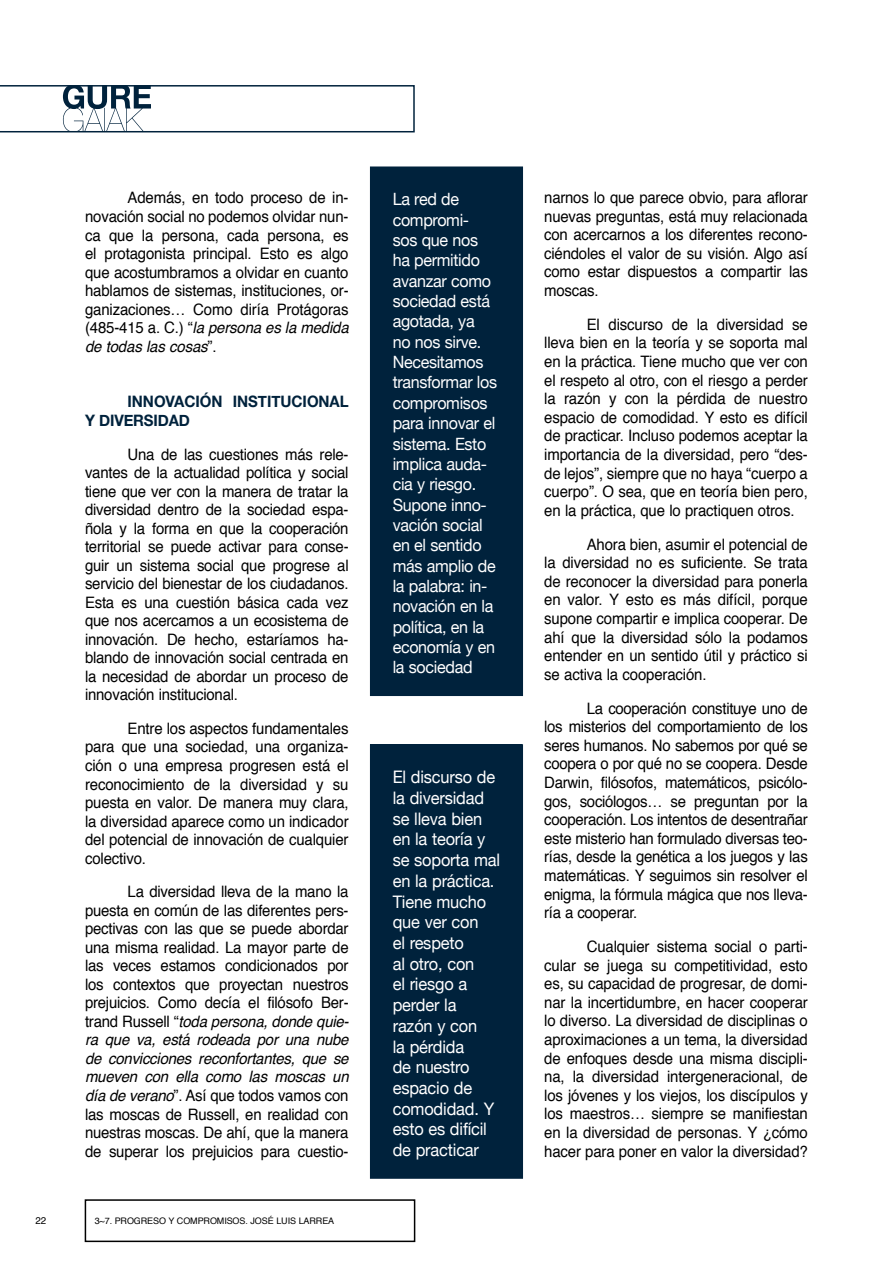
<style>
.page{position:relative;width:893px;height:1263px;background:#fff}
.page>*{position:absolute;margin:0;border:0;box-sizing:border-box;transform-origin:0 0}
.t1{font:17.25px/20.7px "Helvetica Neue";letter-spacing:-.01em;color:#fff;scale:.95 1}
.t2{font:16.95px/20.4px "Helvetica Neue";letter-spacing:-.02em;color:#fff;scale:.95 1}
.t3{font:15.75px/18.6px "Helvetica";letter-spacing:-.01em;color:#000;text-align:justify;scale:.95 1}
.t4{font:700 15.75px/18.5px "Helvetica Neue";letter-spacing:-.005em;color:#00223c;scale:.95 1}
.t5{font:9.75px "Helvetica";color:#000}
.t6{font:9px "Helvetica";letter-spacing:-.01em;color:#000}
.s1{font-style:italic}
</style>
<div class="page">
<svg style="left:0;top:85px;width:415px;height:47px"></svg>
<div style="left:85px;top:1199px;width:330px;height:43px;border:2px solid #000"></div>
<div style="left:371px;top:167px;width:151px;height:528px;background:#00223c"></div>
<div style="left:370px;top:166px;width:153px;height:530px;border:2px solid #00223c"></div>
<div style="left:371px;top:745px;width:151px;height:433px;background:#00223c"></div>
<div style="left:370px;top:744px;width:153px;height:435px;border:2px solid #00223c"></div>
<p class="t3" style="left:85px;top:189px;width:279px;text-indent:43px">Además, en todo proceso de in&shy;novación social no podemos olvidar nun&shy;ca que la persona, cada persona, es el protagonista principal. Esto es algo que acostumbramos a olvidar en cuanto hablamos de sistemas, instituciones, or&shy;ganizaciones… Como diría Protágoras (485-415 a. C.) “<span class="s1">la persona es la medida de todas las cosas</span>”.</p>
<p class="t4" style="left:85px;top:392px;width:274px;text-indent:43px">INNOVACIÓN INSTITUCIONAL<br>Y DIVERSIDAD</p>
<p class="t3" style="left:85px;top:445px;width:279px;text-indent:43px">U na de las cuestiones más rele&shy;vantes de la actualidad política y social tiene que ver con la manera de tratar la diversidad dentro de la sociedad espa&shy;ñola y la forma en que la cooperación territorial se puede activar para conse&shy;guir un sistema social que progrese al servicio del bienestar de los ciudadanos.<br>Esta es una cuestión básica cada vez que nos acercamos a un ecosistema de innovación. De hecho, estaríamos ha&shy;blando de innovación social centrada en la necesidad de abordar un proceso de innovación institucional.</p>
<p class="t3" style="left:85px;top:720px;width:279px;text-indent:43px">Entre los aspectos fundamentales para que una sociedad, una organiza&shy;ción o una empresa progresen está el reconocimiento de la diversidad y su puesta en valor. De manera muy clara, la diversidad aparece como un indicador del potencial de innovación de cualquier colectivo.</p>
<p class="t3" style="left:85px;top:883px;width:279px;text-indent:43px">La diversidad lleva de la mano la puesta en común de las diferentes pers&shy;pectivas con las que se puede abordar una misma realidad. La mayor parte de las veces estamos condicionados por los contextos que proyectan nuestros prejuicios. Como decía el filósofo Ber&shy;trand Russell “<span class="s1">toda persona, donde quie&shy;ra que va, está rodeada por una nube de convicciones reconfortantes, que se mueven con ella como las moscas un día de verano</span>”. Así que todos vamos con las moscas de Russell, en realidad con nuestras moscas. De ahí, que la manera de superar los prejuicios para cuestio-</p>
<p class="t5" style="left:36px;top:1213px;width:12px">22</p>
<p class="t6" style="left:95px;top:1214px;width:188px">3~7. Prog reso y compromisos. JOSÉ LUIS</p>
<p class="t6" style="left:299px;top:1214px;width:7px">LARR</p>
<p class="t6" style="left:322px;top:1214px;width:13px">EA</p>
<p class="t2" style="left:393px;top:189px;width:111px">La red de compromi&shy;sos que nos ha permitido avanzar como sociedad está agotada, ya<br>no nos sirve.<br>Necesitamos transformar los compromisos para innovar el sistema. Esto implica auda&shy;cia y riesgo.<br>Supone inno&shy;vación social en el sentido más amplio de la palabra: in&shy;novación en la política, en la economía y en la sociedad</p>
<p class="t1" style="left:393px;top:767px;width:115px">El discurso de la diversidad se lleva bien en la teoría y se soporta mal en la práctica.<br>Tiene mucho que ver con<br>el respeto<br>al otro, con<br>el riesgo a perder la razón y con<br>la pérdida<br>de nuestro espacio de comodidad. Y esto es difícil de practicar</p>
<p class="t3" style="left:544px;top:189px;width:279px">narnos lo que parece obvio, para aflorar nuevas preguntas, está muy relacionada con acercarnos a los diferentes recono&shy;ciéndoles el valor de su visión. Algo así como estar dispuestos a compartir las moscas.</p>
<p class="t3" style="left:544px;top:315px;width:279px;text-indent:43px">El discurso de la diversidad se lleva bien en la teoría y se soporta mal en la práctica. Tiene mucho que ver con el respeto al otro, con el riesgo a perder la razón y con la pérdida de nuestro espacio de comodidad. Y esto es difícil de practicar. I ncluso podemos aceptar la importancia de la diversidad, pero “des&shy;de lejos”, siempre que no haya “cuerpo a cuerpo”. O sea, que en teoría bien pero, en la práctica, que lo practiquen otros.</p>
<p class="t3" style="left:544px;top:535px;width:279px;text-indent:43px">Ahora bien, asumir el potencial de la diversidad no es suficiente. Se trata de reconocer la diversidad para ponerla en valor. Y esto es más difícil, porque supone compartir e implica cooperar. De ahí que la diversidad sólo la podamos entender en un sentido útil y práctico si se activa la cooperación.</p>
<p class="t3" style="left:544px;top:699px;width:279px;text-indent:43px">La cooperación constituye uno de los misterios del comportamiento de los seres humanos. No sabemos por qué se coopera o por qué no se coopera. Desde Darwin, filósofos, matemáticos, psicólo&shy;gos, sociólogos… se preguntan por la cooperación. Los intentos de desentrañar este misterio han formulado diversas teo&shy;rías, desde la genética a los juegos y las matemáticas. Y seguimos sin resolver el enigma, la fórmula mágica que nos lleva&shy;ría a cooperar.</p>
<p class="t3" style="left:544px;top:938px;width:279px;text-indent:43px">Cualquier sistema social o parti&shy;cular se juega su competitividad, esto es, su capacidad de progresar, de domi&shy;nar la incertidumbre, en hacer cooperar lo diverso. La diversidad de disciplinas o aproximaciones a un tema, la diversidad de enfoques desde una misma discipli&shy;na, la diversidad intergeneracional, de los jóvenes y los viejos, los discípulos y los maestros… siempre se manifiestan en la diversidad de personas. Y ¿cómo hacer para poner en valor la diversidad?</p>
</div>
